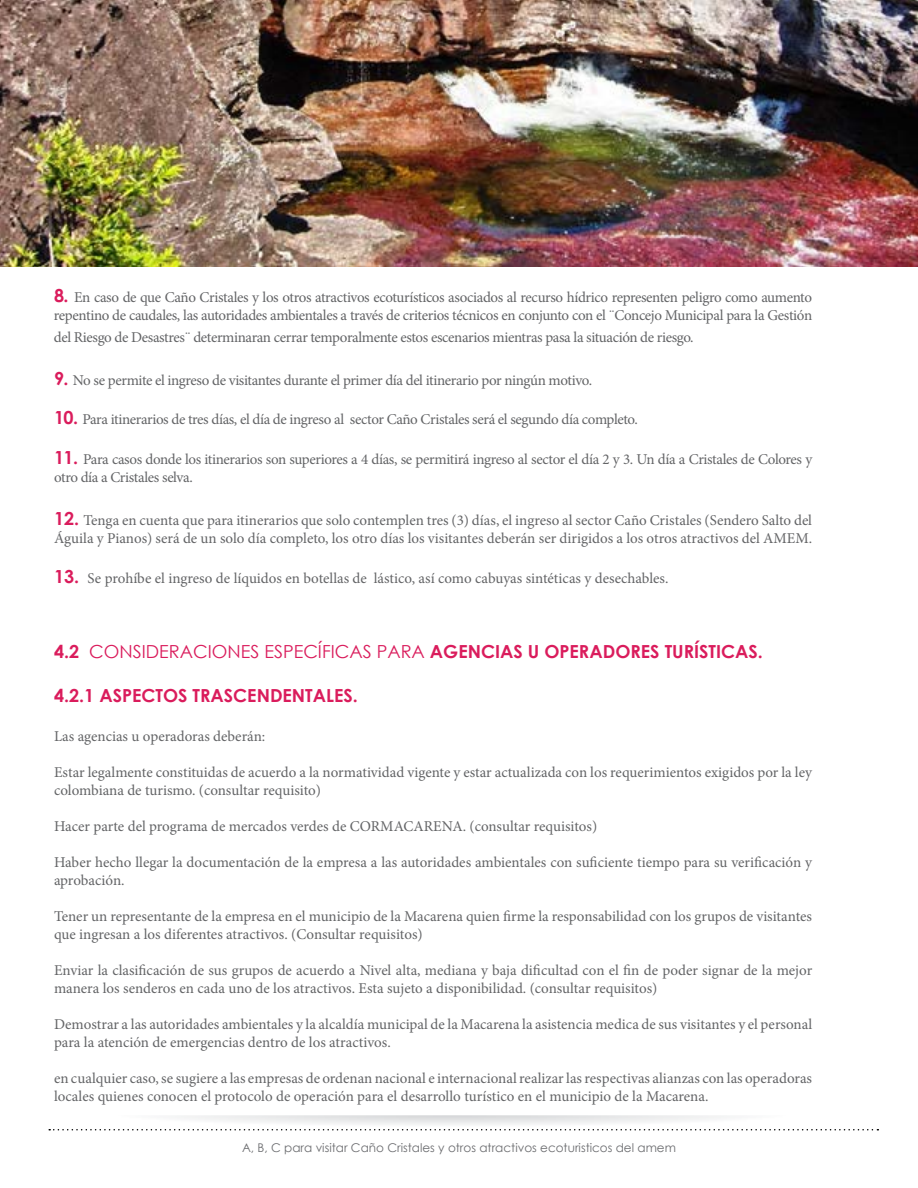
<style>
.page{position:relative;width:918px;height:1188px;background:#fff}
.page>*{position:absolute;margin:0;border:0;box-sizing:border-box;transform-origin:0 0}
.t1{font:700 18px "Century Gothic";color:#da1c5c}
.t2{font:18px "Century Gothic";color:#da1c5c}
.t3{font:15px/18px "Minion Pro";letter-spacing:-.005em;color:#636466}
.t4{font:15px/18px "Minion Pro";letter-spacing:-.025em;color:#636466}
.t5{font:12px "Century Gothic";color:#6b6c6f}
.s1{font-family:"Century Gothic";font-weight:700;font-size:18px;color:#da1c5c}
.s2{font-weight:700}
</style>
<div class="page">
<svg style="left:49px;top:1129px;width:829px;height:1px"></svg>
<img style="left:0;top:0;width:918px;height:266px">
<p class="t4" style="left:54px;top:288px;width:760px"><span class="s1">8.</span> En caso de que Caño Cristales y los otros atractivos ecoturísticos asociados al recurso hídrico representen peligro como aumento repentino de caudales, las autoridades ambientales a través de criterios técnicos en conjunto con el ¨Concejo Municipal para la Gestión</p>
<p class="t4" style="left:54px;top:328px;width:641px">del Riesgo de Desastres¨ determinaran cerrar temporalmente estos escenarios mientras pasa la situación de riesgo.</p>
<p class="t4" style="left:54px;top:371px;width:540px"><span class="s1">9.</span> No se permite el ingreso de visitantes durante el primer día del itinerario por ningún motivo.</p>
<p class="t4" style="left:54px;top:411px;width:585px"><span class="s1">10.</span> Para itinerarios de tres días, el día de ingreso al sector Caño Cristales será el segundo día completo.</p>
<p class="t4" style="left:54px;top:450px;width:760px"><span class="s1">11.</span> Para casos donde los itinerarios son superiores a 4 días, se permitirá ingreso al sector el día 2 y 3. Un día a Cristales de Colores y otro día a Cristales selva.</p>
<p class="t3" style="left:54px;top:511px;width:760px"><span class="s1">12.</span> Tenga en cuenta que para itinerarios que solo contemplen tres (3) días, el ingreso al sector Caño Cristales (Sendero Salto del<br>Águila y Pianos) será de un solo día completo, los otro días los visitantes deberán ser dirigidos a los otros atractivos del AMEM.</p>
<p class="t3" style="left:54px;top:569px;width:616px"><span class="s1">13.</span> Se prohíbe el ingreso de líquidos en botellas de lástico, así como cabuyas sintéticas y desechables.</p>
<p class="t2" style="left:54px;top:639px;width:62px"><span class="s2">4.2</span> CONSIDERA</p>
<p class="t2" style="left:193px;top:639px;width:26px">CIONES</p>
<p class="t2" style="left:264px;top:639px;width:11px">ESPE</p>
<p class="t2" style="left:303px;top:639px;width:86px">CÍFICAS PARA</p>
<p class="t1" style="left:430px;top:638px;width:334px">AGENCIAS U OPERADORES TURÍSTICAS.</p>
<p class="t1" style="left:54px;top:681px;width:71px">4.2.1 ASPECTOS</p>
<p class="t1" style="left:193px;top:681px;width:12px">TRASCENDENTALES</p>
<p class="t1" style="left:353px;top:681px;width:7px">.</p>
<p class="t3" style="left:54px;top:727px;width:213px">Las agencias u operadoras deberán:</p>
<p class="t3" style="left:54px;top:763px;width:760px">Estar legalmente constituidas de acuerdo a la normatividad vigente y estar actualizada con los requerimientos exigidos por la ley colombiana de turismo. (consultar requisito)</p>
<p class="t3" style="left:54px;top:817px;width:545px">Hacer parte del programa de mercados verdes de CORMACARENA. (consultar requisitos)</p>
<p class="t3" style="left:54px;top:853px;width:760px">Haber hecho llegar la documentación de la empresa a las autoridades ambientales con suficiente tiempo para su verificación y aprobación.</p>
<p class="t3" style="left:54px;top:907px;width:760px">Tener un representante de la empresa en el municipio de la Macarena quien firme la responsabilidad con los grupos de visitantes que ingresan a los diferentes atractivos. (Consultar requisitos)</p>
<p class="t3" style="left:54px;top:961px;width:760px">Enviar la clasificación de sus grupos de acuerdo a Nivel alta, mediana y baja dificultad con el fin de poder signar de la mejor manera los senderos en cada uno de los atractivos. Esta sujeto a disponibilidad. (consultar requisitos)</p>
<p class="t3" style="left:54px;top:1015px;width:760px">Demostrar a las autoridades ambientales y la alcaldía municipal de la Macarena la asistencia medica de sus visitantes y el personal para la atención de emergencias dentro de los atractivos.</p>
<p class="t3" style="left:54px;top:1069px;width:760px">en cualquier caso, se sugiere a las empresas de ordenan nacional e internacional realizar las respectivas alianzas con las operadoras locales quienes conocen el protocolo de operación para el desarrollo turístico en el municipio de la Macarena.</p>
<p class="t5" style="left:242px;top:1139px;width:435px">A, B, C para visitar Caño Cristales y otros atractivos ecoturisticos del amem</p>
</div>
